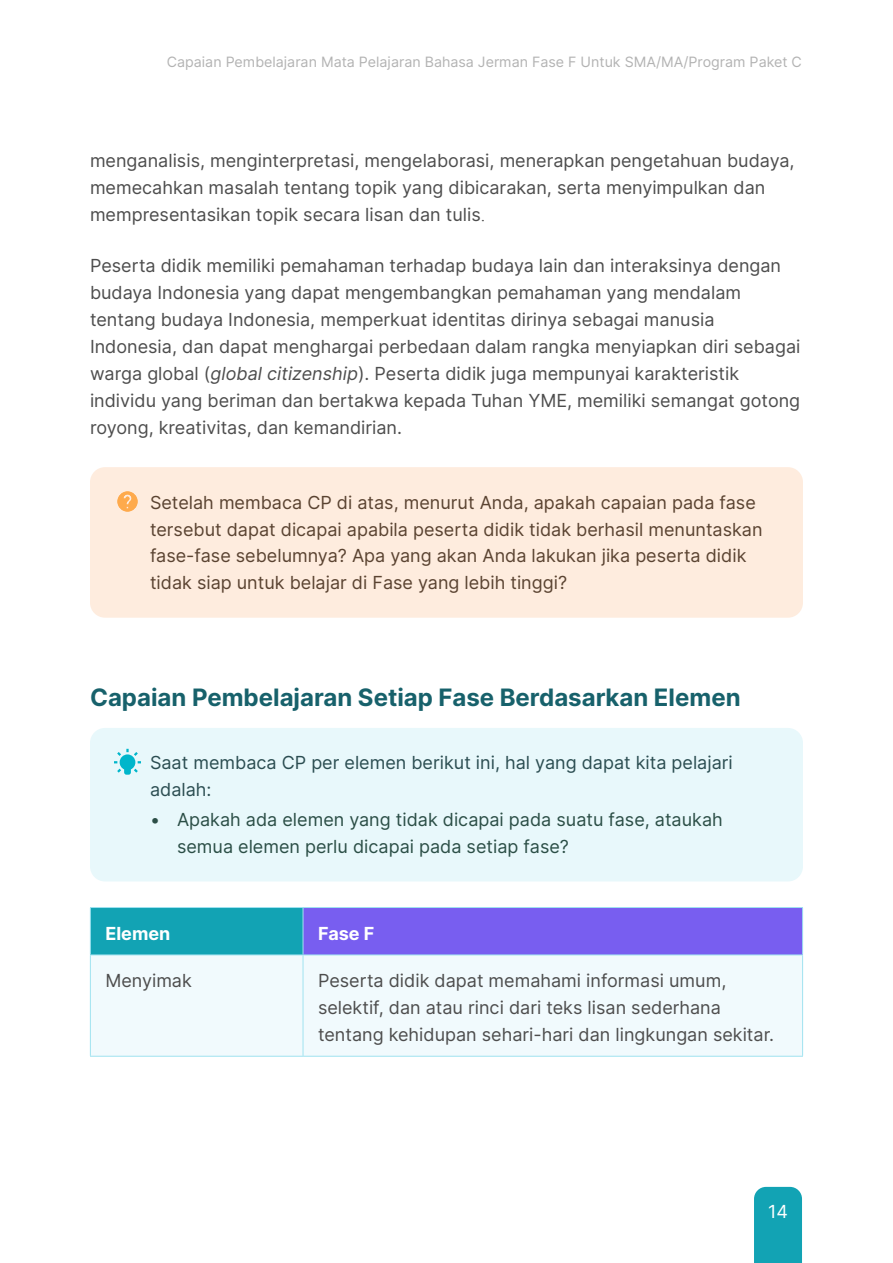
<style>
.page{position:relative;width:893px;height:1263px;background:#fff}
.page>*{position:absolute;margin:0;border:0;box-sizing:border-box;transform-origin:0 0}
.Heading_1{font:700 24px "Inter";color:#17616b}
.t1{font:18px/26.8px "Inter";color:#4d4d4d}
.Orange{font:18px/26.8px "Inter";color:#5a4331}
.t2{font:18px/26.8px "Inter";color:#2b4e46}
.Teal{font:18px/26.8px "Inter";color:#2b4d51}
.Judul{font:700 18px "Inter";color:#fff}
.t3{font:18px "Inter";color:#fff}
.t4{font:14.25px "Inter";color:#b3b3b3}
.s1{font-family:"Times New Roman"}
.s2{font-style:italic}
</style>
<div class="page">
<div style="left:754px;top:1187px;width:48px;height:76px;background:#12a3b4"></div>
<div style="left:90px;top:467px;width:713px;height:151px;background:#feecde;border-radius:15px"></div>
<div style="left:90px;top:728px;width:713px;height:97px;background:#e8f8fb;border-radius:15px"></div>
<div style="left:90px;top:785px;width:713px;height:96px;background:#e8f8fb;border-radius:15px"></div>
<div style="left:90px;top:907px;width:213px;height:48px;background:#12a3b4"></div>
<div style="left:303px;top:907px;width:500px;height:48px;background:#785ef0"></div>
<div style="left:91px;top:955px;width:711px;height:101px;background:#f1fafd"></div>
<hr style="left:303px;top:955px;width:1px;height:101px;background:#a0e3f0">
<hr style="left:90px;top:1056px;width:213px;height:1px;background:#a0e3f0">
<hr style="left:303px;top:1056px;width:500px;height:1px;background:#a0e3f0">
<hr style="left:90px;top:907px;width:213px;height:1px;background:#a0e3f0">
<hr style="left:90px;top:908px;width:1px;height:46px;background:#a0e3f0">
<hr style="left:90px;top:954px;width:213px;height:1px;background:#a0e3f0">
<hr style="left:90px;top:955px;width:1px;height:101px;background:#a0e3f0">
<hr style="left:802px;top:955px;width:1px;height:101px;background:#a0e3f0">
<hr style="left:303px;top:907px;width:500px;height:1px;background:#a0e3f0">
<hr style="left:303px;top:908px;width:1px;height:46px;background:#a0e3f0">
<hr style="left:802px;top:908px;width:1px;height:46px;background:#a0e3f0">
<hr style="left:303px;top:954px;width:500px;height:1px;background:#a0e3f0">
<svg style="left:117px;top:491px;width:21px;height:20px"></svg>
<svg style="left:114px;top:749px;width:27px;height:26px"></svg>
<p class="t4" style="left:167px;top:51px;width:637px">Capaian Pembelajaran Mata Pelajaran Bahasa Jerman Fase F Untuk SMA/MA/Program Paket C</p>
<p class="t1" style="left:90px;top:147px;width:706px">menganalisis, menginterpretasi, mengelaborasi, menerapkan pengetahuan budaya, memecahkan masalah tentang topik yang dibicarakan, serta menyimpulkan dan mempresentasikan topik secara lisan dan tulis<span class="s1">.</span></p>
<p class="t1" style="left:90px;top:252px;width:712px">Peserta didik memiliki pemahaman terhadap budaya lain dan interaksinya dengan budaya Indonesia yang dapat mengembangkan pemahaman yang mendalam tentang budaya Indonesia, memperkuat identitas dirinya sebagai manusia Indonesia, dan dapat menghargai perbedaan dalam rangka menyiapkan diri sebagai warga global (<span class="s2">global citizenship</span>). Peserta didik juga mempunyai karakteristik individu yang beriman dan bertakwa kepada Tuhan YME, memiliki semangat gotong royong, kreativitas, dan kemandirian.</p>
<p class="Orange" style="left:150px;top:488px;width:614px">Setelah membaca CP di atas, menurut Anda, apakah capaian pada fase tersebut dapat dicapai apabila peserta didik tidak berhasil menuntaskan fase-fase sebelumnya? Apa yang akan Anda lakukan jika peserta didik tidak siap untuk belajar di Fase yang lebih tinggi?</p>
<p class="Heading_1" style="left:90px;top:680px;width:652px">Capaian Pembelajaran Setiap Fase Berdasarkan Elemen</p>
<p class="Teal" style="left:150px;top:749px;width:584px">Saat membaca CP per elemen berikut ini, hal yang dapat kita pelajari adalah:</p>
<p class="t2" style="left:177px;top:806px;width:547px;text-indent:-27px">• Apakah ada elemen yang tidak dicapai pada suatu fase, ataukah semua elemen perlu dicapai pada setiap fase?</p>
<p class="Judul" style="left:105px;top:920px;width:67px">Elemen</p>
<p class="Judul" style="left:318px;top:920px;width:58px">Fase F</p>
<p class="t1" style="left:105px;top:967px;width:88px">Menyimak</p>
<p class="t1" style="left:318px;top:967px;width:458px">Peserta didik dapat memahami informasi umum, selektif, dan atau rinci dari teks lisan sederhana tentang kehidupan sehari-hari dan lingkungan sekitar.</p>
<p class="t3" style="left:768px;top:1198px;width:21px">14</p>
</div>
